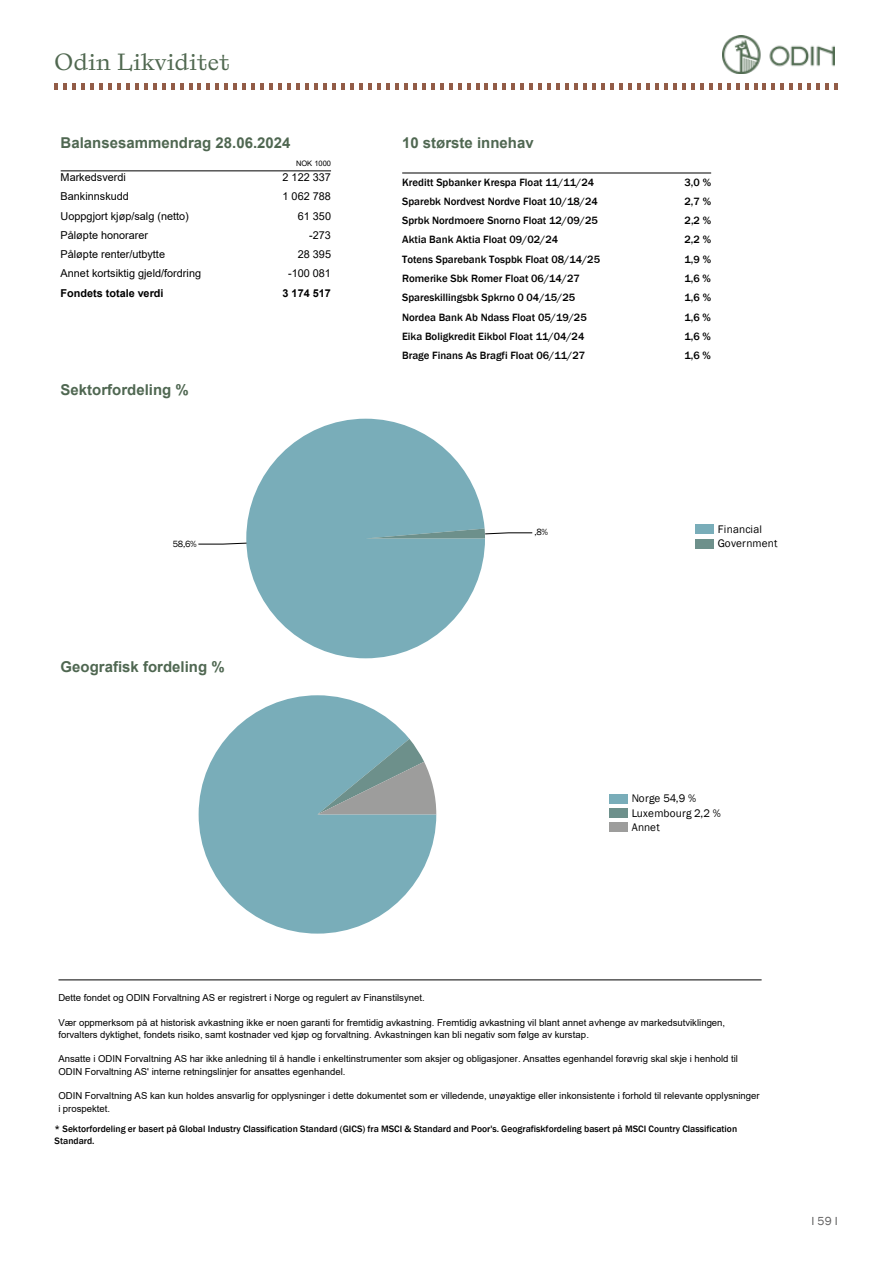
<style>
.page{position:relative;width:893px;height:1263px;background:#fff}
.page>*{position:absolute;margin:0;border:0;box-sizing:border-box;transform-origin:0 0}
.t1{font:24px "ABC Laica";color:#506850}
.t2{font:700 15px "Arial";color:#4f6751}
.t3{font:12px "Franklin Gothic";color:#5f5e5e}
.t4{font:11.25px/14.4px "Franklin Gothic";letter-spacing:.01em;color:#000}
.t5{font:500 10.8px "Franklin Gothic";color:#000}
.t6{font:10.8px/19.4px "Arial";color:#000}
.t7{font:700 10.8px "Arial";color:#000}
.t8{font:9.6px/12.3px "Arial";color:#000}
.t9{font:500 9.6px/12.3px "Franklin Gothic";color:#000}
.t10{font:9.3px "Franklin Gothic";color:#000}
.t11{font:7.5px "Arial";letter-spacing:-.005em;color:#000}
</style>
<div class="page">
<img style="left:722px;top:35px;width:113px;height:38px">
<svg style="left:54px;top:84px;width:784px;height:6px"></svg>
<hr style="left:58px;top:980px;width:704px;height:1px;background:#000">
<div style="left:246px;top:419px;width:239px;height:239px;background:#79adb9;border-radius:118px"></div>
<svg style="left:198px;top:542px;width:49px;height:3px"></svg>
<svg style="left:373px;top:529px;width:160px;height:9px"></svg>
<div style="left:695px;top:525px;width:18px;height:9px;background:#79adb9"></div>
<div style="left:695px;top:539px;width:18px;height:9px;background:#6d908b"></div>
<hr style="left:402px;top:173px;width:309px;height:1px;background:#000">
<svg style="left:199px;top:695px;width:237px;height:239px;fill:#79adb9"></svg>
<svg style="left:317px;top:739px;width:119px;height:75px;background:#8da8ab"></svg>
<div style="left:609px;top:794px;width:19px;height:9px;background:#79adb9"></div>
<div style="left:609px;top:808px;width:19px;height:9px;background:#6d908b"></div>
<div style="left:609px;top:822px;width:19px;height:10px;background:#9d9d9c"></div>
<hr style="left:61px;top:171px;width:270px;height:1px;background:#000">
<h1 class="t1" style="left:54px;top:45px;width:177px">Odin Likviditet</h1>
<h2 class="t2" style="left:61px;top:133px;width:231px">Balansesammendrag 28.06.2024</h2>
<p class="t11" style="left:296px;top:158px;width:37px">NOK 1000</p>
<p class="t6" style="left:61px;top:167px;width:130px">Markedsverdi<br>Bankinnskudd<br>Uoppgjort kjøp/salg (netto)</p>
<p class="t6" style="left:283px;top:167px;width:50px;text-align:right">2 122 337<br>1 062 788<br>61 350</p>
<p class="t6" style="left:61px;top:225px;width:142px">Påløpte honorarer<br>Påløpte renter/utbytte<br>Annet kortsiktig gjeld/fordring</p>
<p class="t7" style="left:61px;top:286px;width:104px">Fondets totale verdi</p>
<p class="t6" style="left:288px;top:225px;width:44px;text-align:right">-273<br>28 395 -100 081</p>
<p class="t7" style="left:283px;top:286px;width:50px">3 174 517</p>
<h2 class="t2" style="left:61px;top:379px;width:130px">Sektorfordeling %</h2>
<p class="t10" style="left:173px;top:538px;width:26px">58,6%</p>
<h2 class="t2" style="left:61px;top:656px;width:166px">Geografisk fordeling %</h2>
<h2 class="t2" style="left:402px;top:133px;width:133px">10 største innehav</h2>
<p class="t5" style="left:402px;top:175px;width:194px">Kreditt Spbanker Krespa Float 11/11/24</p>
<p class="t5" style="left:685px;top:175px;width:28px">3,0 %</p>
<p class="t5" style="left:402px;top:195px;width:197px">Sparebk Nordvest Nordve Float 10/18/24</p>
<p class="t5" style="left:685px;top:195px;width:28px">2,7 %</p>
<p class="t5" style="left:402px;top:214px;width:197px">Sprbk Nordmoere Snorno Float 12/09/25</p>
<p class="t5" style="left:685px;top:214px;width:28px">2,2 %</p>
<p class="t5" style="left:402px;top:233px;width:157px">Aktia Bank Aktia Float 09/02/24</p>
<p class="t5" style="left:685px;top:233px;width:28px">2,2 %</p>
<p class="t5" style="left:402px;top:252px;width:199px">Totens Sparebank Tospbk Float 08/14/25</p>
<p class="t5" style="left:685px;top:252px;width:28px">1,9 %</p>
<p class="t5" style="left:402px;top:272px;width:179px">Romerike Sbk Romer Float 06/14/27</p>
<p class="t5" style="left:685px;top:272px;width:28px">1,6 %</p>
<p class="t5" style="left:402px;top:291px;width:175px">Spareskillingsbk Spkrno 0 04/15/25</p>
<p class="t5" style="left:685px;top:291px;width:28px">1,6 %</p>
<p class="t5" style="left:402px;top:310px;width:186px">Nordea Bank Ab Ndass Float 05/19/25</p>
<p class="t5" style="left:685px;top:310px;width:28px">1,6 %</p>
<p class="t5" style="left:402px;top:330px;width:184px">Eika Boligkredit Eikbol Float 11/04/24</p>
<p class="t5" style="left:684px;top:330px;width:28px">1,6 %</p>
<p class="t5" style="left:402px;top:349px;width:184px">Brage Finans As Bragfi Float 06/11/27</p>
<p class="t5" style="left:685px;top:349px;width:28px">1,6 %</p>
<p class="t10" style="left:534px;top:526px;width:15px">,8%</p>
<p class="t4" style="left:718px;top:522px;width:61px">Financial<br>Government</p>
<p class="t4" style="left:632px;top:791px;width:90px">Norge 54,9 %<br>Luxembourg 2,2 %<br>Annet</p>
<p class="t8" style="left:58px;top:991px;width:368px">Dette fondet og ODIN Forvaltning AS er registrert i Norge og regulert av Finanstilsynet.</p>
<p class="t8" style="left:58px;top:1016px;width:668px">Vær oppmerksom på at historisk avkastning ikke er noen garanti for fremtidig avkastning. Fremtidig avkastning vil blant annet avhenge av markedsutviklingen, forvalters dyktighet, fondets risiko, samt kostnader ved kjøp og forvaltning. Avkastningen kan bli negativ som følge av kurstap.</p>
<p class="t8" style="left:58px;top:1053px;width:681px">Ansatte i ODIN Forvaltning AS har ikke anledning til å handle i enkeltinstrumenter som aksjer og obligasjoner. Ansattes egenhandel forøvrig skal skje i henhold til<br>ODIN Forvaltning AS' interne retningslinjer for ansattes egenhandel.</p>
<p class="t8" style="left:58px;top:1090px;width:703px">ODIN Forvaltning AS kan kun holdes ansvarlig for opplysninger i dette dokumentet som er villedende, unøyaktige eller inkonsistente i forhold til relevante opplysninger i prospektet.</p>
<p class="t9" style="left:55px;top:1123px;width:684px">* Sektorfordeling er basert på Global Industry Classification Standard (GICS) fra MSCI &amp; Standard and Poor's. Geografiskfordeling basert på MSCI Country Classification<br>Standard.</p>
<p class="t3" style="left:812px;top:1213px;width:28px">I 59 I</p>
</div>
